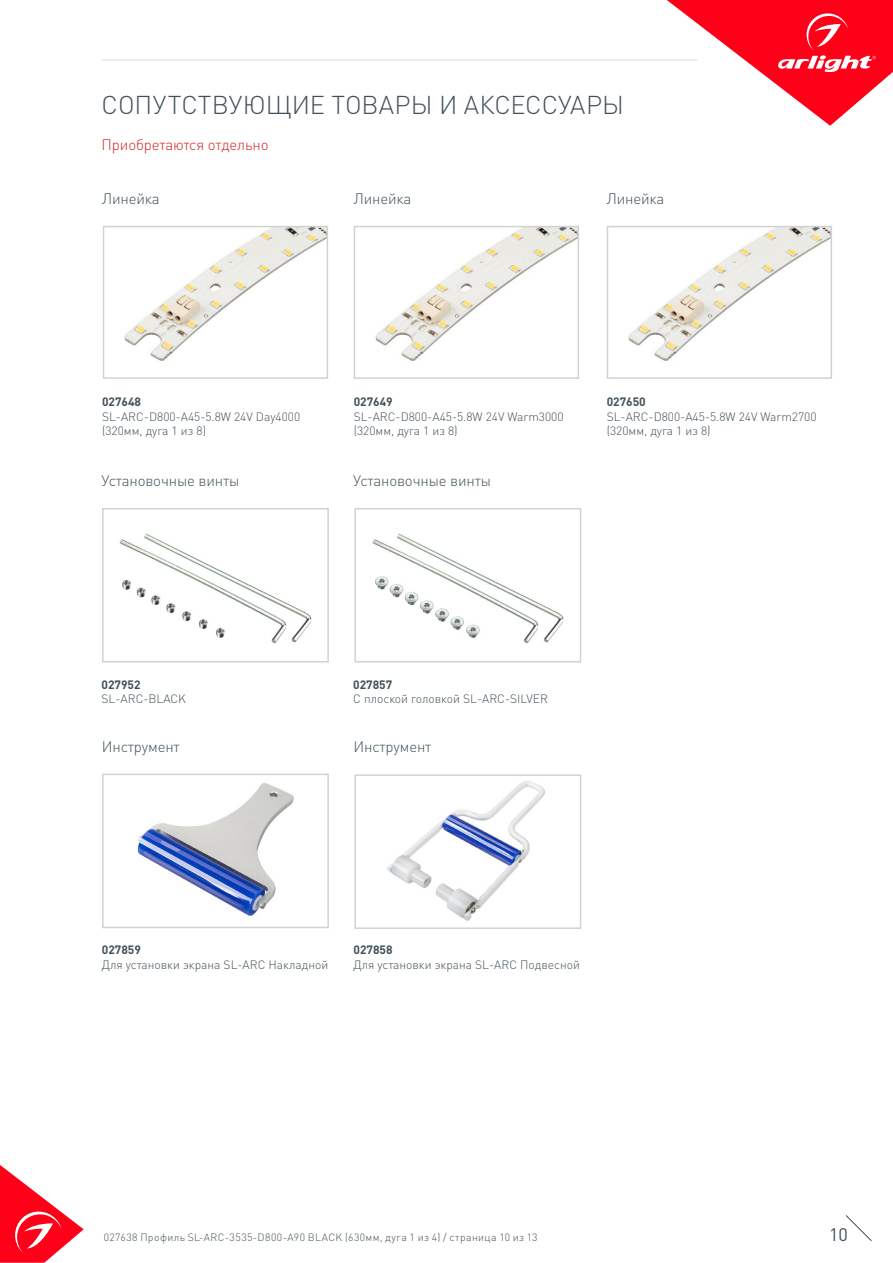
<style>
.page{position:relative;width:893px;height:1263px;background:#fff}
.page>*{position:absolute;margin:0;border:0;box-sizing:border-box;transform-origin:0 0}
.t1{font:300 25.5px "DIN Pro";color:#425159}
.t2{font:18px "DIN Pro";color:#425159}
.t3{font:300 15px "DIN Pro";letter-spacing:-.01em;color:#425159}
.t4{font:300 15px "DIN Pro";letter-spacing:-.01em;color:#d5262a}
.t5{font:300 12px/14.4px "DIN Pro";color:#425159}
.t6{font:700 12px "DIN Pro";color:#425159}
.t7{font:300 10.5px "DIN Pro";letter-spacing:.04em;color:#425159}
</style>
<div class="page">
<svg style="left:0;top:1165px;width:84px;height:98px"></svg>
<svg style="left:845px;top:1215px;width:27px;height:26px"></svg>
<svg style="left:667px;top:0;width:226px;height:126px"></svg>
<hr style="left:102px;top:60px;width:595px;height:1px;background:#dcdddf">
<img style="left:119px;top:533px;width:193px;height:111px">
<div style="left:102px;top:508px;width:227px;height:154px;border:2px solid #d1d2d4"></div>
<img style="left:372px;top:533px;width:192px;height:111px">
<div style="left:354px;top:508px;width:227px;height:154px;border:2px solid #d1d2d4"></div>
<img style="left:387px;top:781px;width:158px;height:140px">
<div style="left:354px;top:774px;width:227px;height:155px;border:2px solid #d1d2d4"></div>
<img style="left:137px;top:782px;width:157px;height:134px">
<div style="left:102px;top:774px;width:227px;height:154px;border:2px solid #d1d2d4"></div>
<img style="left:124px;top:229px;width:201px;height:132px">
<div style="left:103px;top:226px;width:225px;height:153px;border:2px solid #d1d2d4"></div>
<img style="left:375px;top:229px;width:201px;height:132px">
<div style="left:354px;top:226px;width:225px;height:153px;border:2px solid #d1d2d4"></div>
<img style="left:628px;top:229px;width:201px;height:132px">
<div style="left:607px;top:226px;width:225px;height:153px;border:2px solid #d1d2d4"></div>
<p class="t1" style="left:102px;top:87px;width:524px">СОПУТСТВУЮЩИЕ ТОВАРЫ И АКСЕССУАРЫ</p>
<p class="t4" style="left:102px;top:134px;width:168px">Приобретаются отдельно</p>
<p class="t3" style="left:102px;top:188px;width:59px">Линейка</p>
<p class="t3" style="left:607px;top:188px;width:59px">Линейка</p>
<p class="t3" style="left:354px;top:188px;width:59px">Линейка</p>
<p class="t6" style="left:102px;top:394px;width:41px">027648</p>
<p class="t5" style="left:102px;top:409px;width:200px">SL-ARC-D800-A45-5.8W 24V Day4000 (320мм, дуга 1 из 8)</p>
<p class="t3" style="left:102px;top:471px;width:139px">Установочные винты</p>
<p class="t6" style="left:354px;top:394px;width:41px">027649</p>
<p class="t5" style="left:354px;top:409px;width:211px">SL-ARC-D800-A45-5.8W 24V Warm3000 (320мм, дуга 1 из 8)</p>
<p class="t3" style="left:353px;top:471px;width:139px">Установочные винты</p>
<p class="t6" style="left:607px;top:394px;width:41px">027650</p>
<p class="t5" style="left:607px;top:409px;width:211px">SL-ARC-D800-A45-5.8W 24V Warm2700 (320мм, дуга 1 из 8)</p>
<p class="t6" style="left:102px;top:676px;width:41px">027952</p>
<p class="t5" style="left:102px;top:691px;width:86px">SL-ARC-BLACK</p>
<p class="t3" style="left:102px;top:736px;width:79px">Инструмент</p>
<p class="t6" style="left:353px;top:676px;width:41px">027857</p>
<p class="t5" style="left:353px;top:691px;width:196px">С плоской головкой SL-ARC-SILVER</p>
<p class="t3" style="left:354px;top:736px;width:79px">Инструмент</p>
<p class="t6" style="left:102px;top:942px;width:41px">027859</p>
<p class="t5" style="left:102px;top:956px;width:228px">Для установки экрана SL-ARC Накладной</p>
<p class="t6" style="left:354px;top:942px;width:41px">027858</p>
<p class="t5" style="left:354px;top:956px;width:228px">Для установки экрана SL-ARC Подвесной</p>
<p class="t7" style="left:104px;top:1230px;width:435px">027638 Профиль SL-ARC-3535-D800-A90 BLACK (630мм, дуга 1 из 4) / страница 10 из 13</p>
<h2 class="t2" style="left:829px;top:1222px;width:20px">10</h2>
</div>
